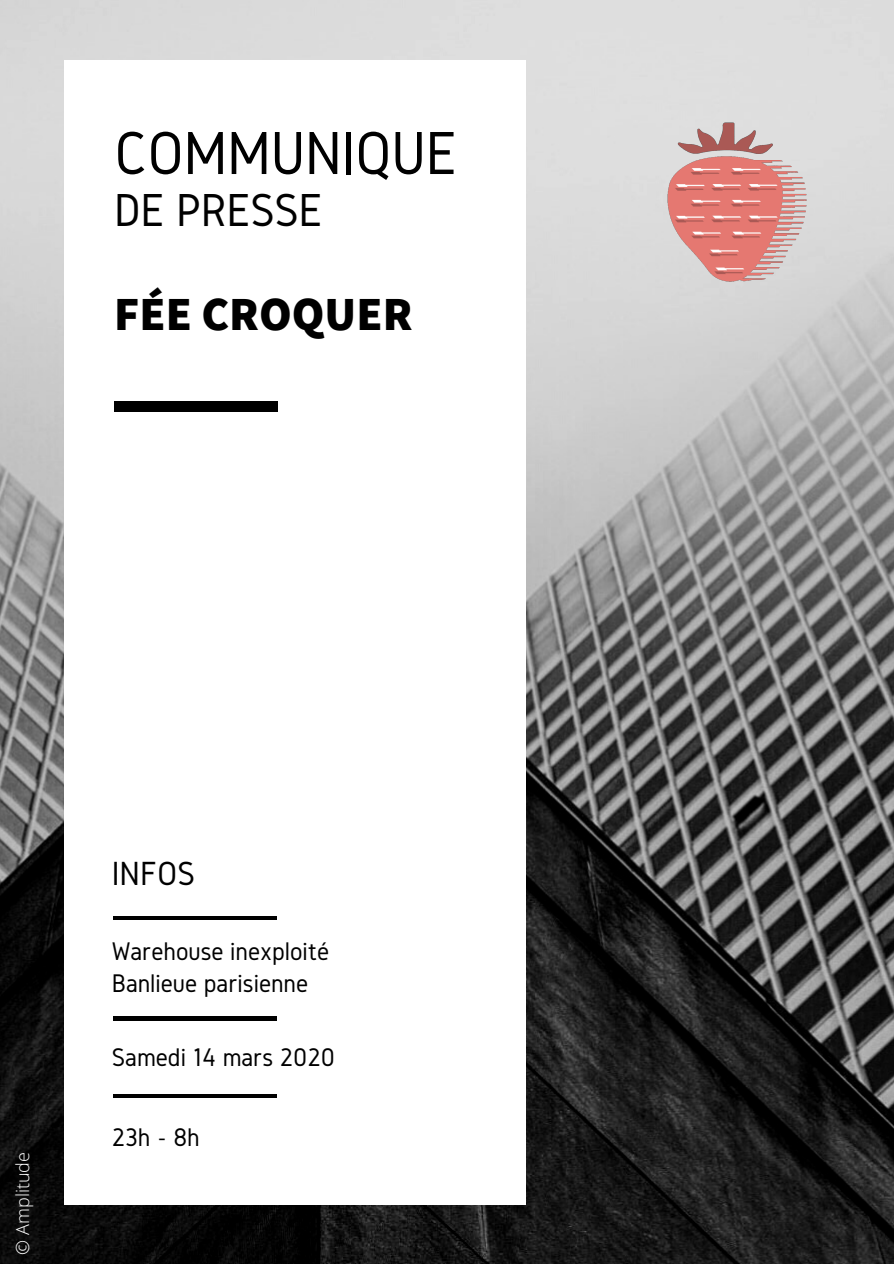
<style>
.page{position:relative;width:894px;height:1264px;background:#fff}
.page>*{position:absolute;margin:0;border:0;box-sizing:border-box;transform-origin:0 0}
.t1{font:63px "Gidole";letter-spacing:-.01em;color:#000}
.t2{font:48px "Gidole";letter-spacing:-.01em;color:#000}
.t3{font:800 47.25px "Assistant";color:#000}
.t4{font:34.8px "Gidole";color:#000}
.t5{font:26.55px/31.5px "Gidole";color:#000}
.t6{font:300 18px "Open Sans";color:#fff}
</style>
<div class="page">
<img style="left:0;top:0;width:893px;height:1263px">
<div style="left:64px;top:61px;width:461px;height:1144px;background:#fff"></div>
<div style="left:114px;top:401px;width:163px;height:10px;background:#000"></div>
<hr style="left:114px;top:916px;width:163px;height:4px;background:#000">
<hr style="left:114px;top:1016px;width:163px;height:4px;background:#000">
<hr style="left:114px;top:1094px;width:163px;height:3px;background:#000">
<img style="left:594px;top:61px;width:280px;height:280px">
<h1 class="t1" style="left:114px;top:118px;width:345px">COMMUNIQUÉ</h1>
<h2 class="t2" style="left:114px;top:183px;width:210px">DE PRESSE</h2>
<h3 class="t3" style="left:114px;top:282px;width:300px">FÉE CROQUER</h3>
<p class="t6" style="left:10px;top:1254px;width:104px;rotate:-90deg">© Amplitude</p>
<h3 class="t4" style="left:112px;top:854px;width:85px">INFOS</h3>
<p class="t5" style="left:112px;top:935px;width:219px">Warehouse inexploité<br>Banlieue parisienne</p>
<p class="t5" style="left:112px;top:1041px;width:225px">Samedi 14 mars 2020</p>
<p class="t5" style="left:112px;top:1120px;width:89px">23h - 8h</p>
</div>
